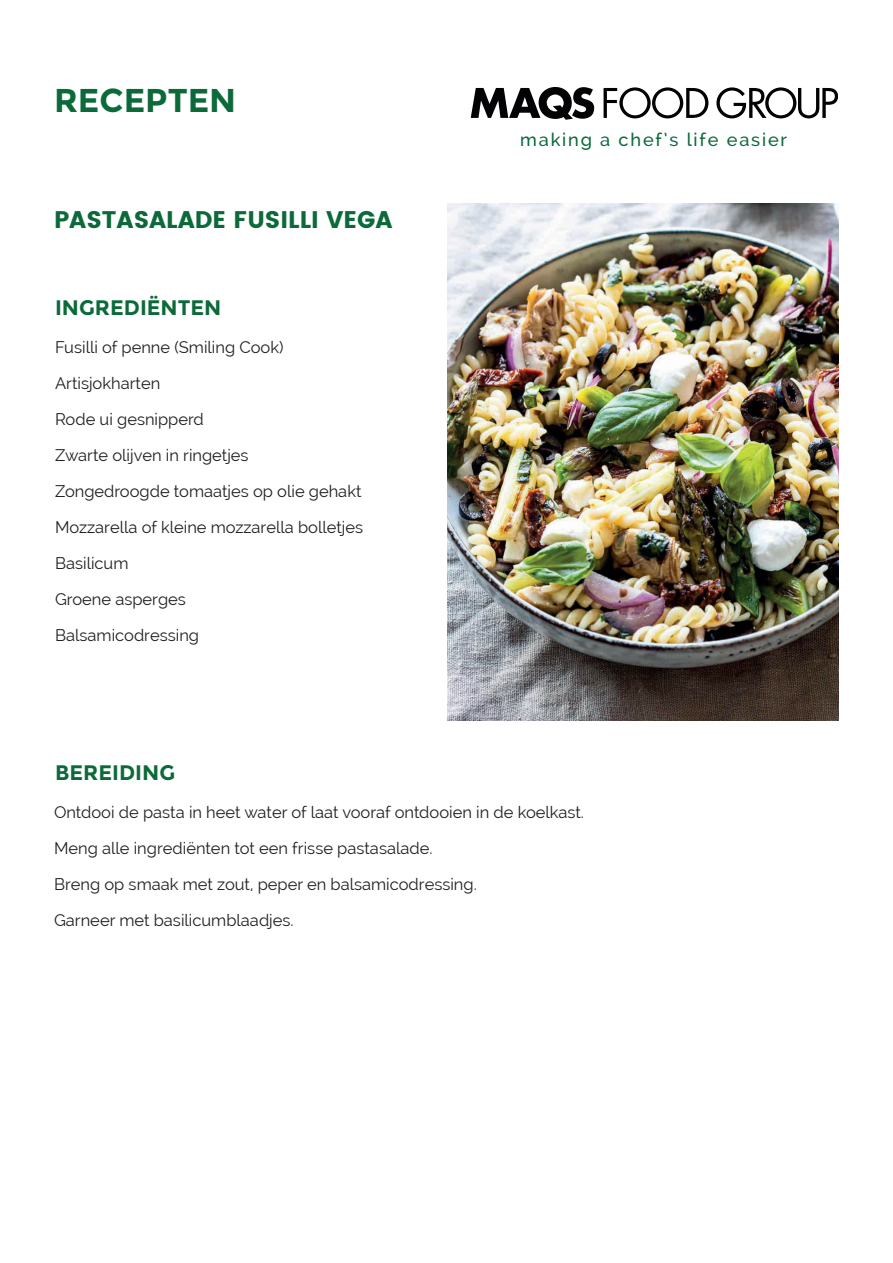
<style>
.page{position:relative;width:893px;height:1263px;background:#fff}
.page>*{position:absolute;margin:0;border:0;box-sizing:border-box;transform-origin:0 0}
.t1{font:700 33px "Montserrat";color:#0b693a}
.t2{font:700 24px "Poppins";color:#0b693a}
.t3{font:700 21px "Montserrat";color:#0b693a}
.t4{font:500 18.15px "Raleway";letter-spacing:.1em;color:#0a693a}
.t5{font:16.5px/36px "Raleway";color:#231f20}
</style>
<div class="page">
<svg style="left:471px;top:87px;width:123px;height:33px"></svg>
<svg style="left:604px;top:87px;width:104px;height:31px"></svg>
<svg style="left:716px;top:87px;width:122px;height:31px"></svg>
<img style="left:448px;top:203px;width:391px;height:518px">
<h1 class="t1" style="left:54px;top:80px;width:184px">RECEPTEN</h1>
<h2 class="t2" style="left:54px;top:206px;width:340px">PASTASALADE FUSILLI VEGA</h2>
<p class="t3" style="left:55px;top:295px;width:168px">INGREDIËNTEN</p>
<p class="t5" style="left:55px;top:329px;width:310px">Fusilli of penne (Smiling Cook)<br>Artisjokharten<br>Rode ui gesnipperd<br>Zwarte olijven in ringetjes<br>Zongedroogde tomaatjes op olie gehakt<br>Mozzarella of kleine mozzarella bolletjes<br>Basilicum<br>Groene asperges<br>Balsamicodressing</p>
<p class="t3" style="left:55px;top:760px;width:122px">BEREIDING</p>
<p class="t4" style="left:520px;top:129px;width:268px">making a chef’s life easier</p>
<p class="t5" style="left:54px;top:794px;width:532px">Ontdooi de pasta in heet water of laat vooraf ontdooien in de koelkast.<br>Meng alle ingrediënten tot een frisse pastasalade.<br>Breng op smaak met zout, peper en balsamicodressing.<br>Garneer met basilicumblaadjes.</p>
</div>
